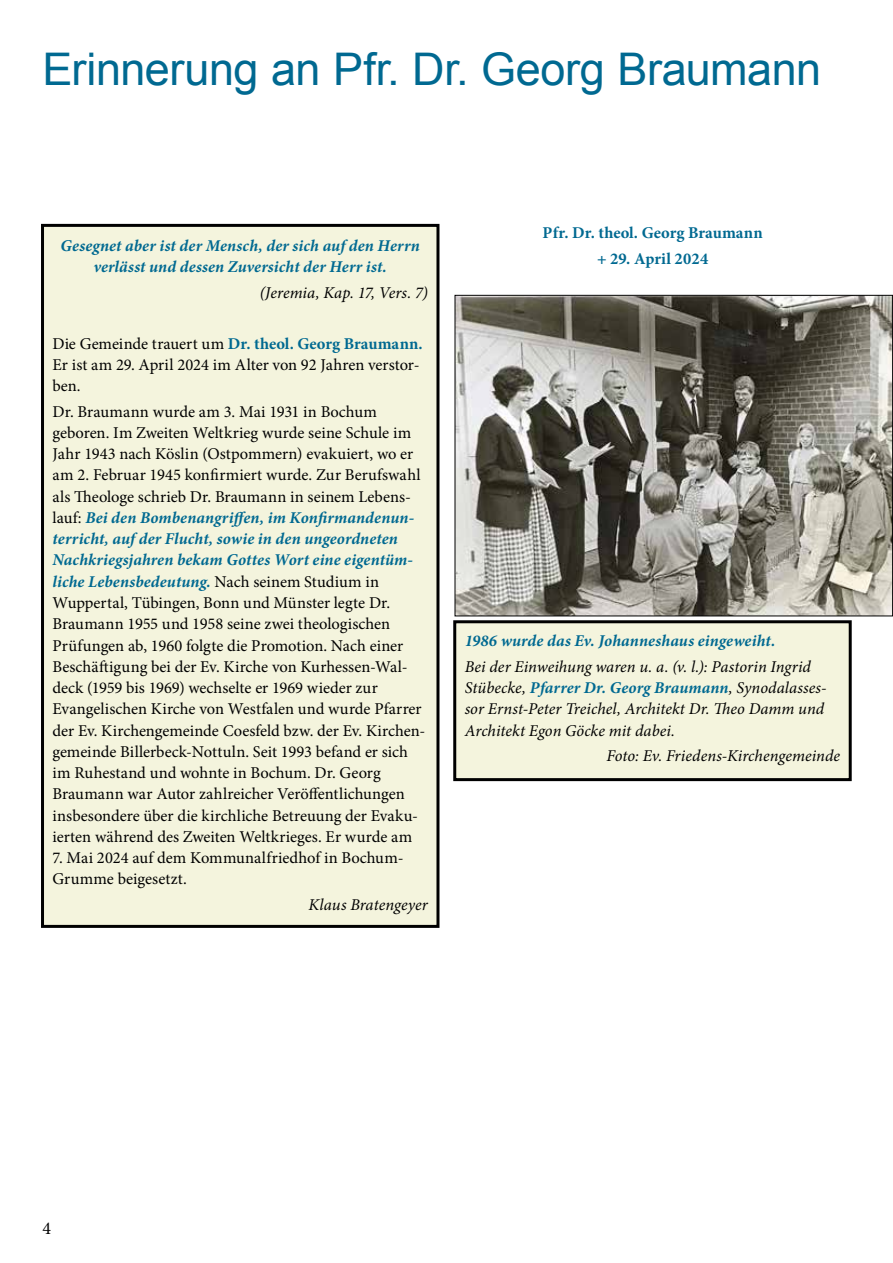
<style>
.page{position:relative;width:893px;height:1263px;background:#fff}
.page>*{position:absolute;margin:0;border:0;box-sizing:border-box;transform-origin:0 0}
.t1{font:45px "Arial";letter-spacing:-.01em;color:#006991}
.t2{font:18px "Minion Pro";color:#000}
.t3{font:16.5px/21.3px "Minion Pro";color:#000}
.t4{font:italic 16.5px/21.3px "Minion Pro";color:#000}
.t5{font:italic 700 16.5px/21.3px "Minion Pro";letter-spacing:.01em;color:#006991;text-align:center}
.t6{font:700 16.5px/25.5px "Minion Pro";letter-spacing:.005em;color:#006991;text-align:center}
.s1{font-weight:700;color:#006991}
.s2{font-weight:700;font-style:italic;color:#006991}
</style>
<div class="page">
<div style="left:43px;top:225px;width:395px;height:701px;background:#f4f4dd"></div>
<div style="left:41px;top:224px;width:398px;height:704px;border:3px solid #000"></div>
<img style="left:457px;top:297px;width:434px;height:317px">
<div style="left:455px;top:295px;width:438px;height:321px;border:1px solid #000"></div>
<div style="left:455px;top:622px;width:395px;height:158px;background:#f4f4dd"></div>
<div style="left:453px;top:620px;width:399px;height:161px;border:3px solid #000"></div>
<h1 class="t1" style="left:43px;top:40px;width:780px">Erinnerung an Pfr. Dr. Georg Braumann</h1>
<p class="t5" style="left:61px;top:235px;width:361px">Gesegnet aber ist der Mensch, der sich auf den Herrn verlässt und dessen Zuversicht der Herr ist.</p>
<p class="t4" style="left:260px;top:282px;width:170px">(Jeremia, Kap. 17, Vers. 7)</p>
<p class="t3" style="left:53px;top:333px;width:372px">Die Gemeinde trauert um <span class="s1">Dr. theol. Georg Braumann.<br></span>Er ist am 29. April 2024 im Alter von 92 Jahren verstor&shy;ben.</p>
<p class="t3" style="left:53px;top:401px;width:374px">Dr. Braumann wurde am 3. Mai 1931 in Bochum geboren. Im Zweiten Weltkrieg wurde seine Schule im Jahr 1943 nach Köslin (Ostpommern) evakuiert, wo er am 2. Februar 1945 konfirmiert wurde. Zur Berufswahl als Theologe schrieb Dr. Braumann in seinem Lebens&shy;lauf: <span class="s2">Bei den Bombenangriffen, im Konfirmandenun&shy;terricht, auf der Flucht, sowie in den ungeordneten Nachkriegsjahren bekam Gottes Wort eine eigentüm&shy;liche Lebensbedeutung.</span> Nach seinem Studium in Wuppertal, Tübingen, Bonn und Münster legte Dr.<br>Braumann 1955 und 1958 seine zwei theologischen Prüfungen ab, 1960 folgte die Promotion. Nach einer Beschäftigung bei der Ev. Kirche von Kurhessen-Wal&shy;deck (1959 bis 1969) wechselte er 1969 wieder zur Evangelischen Kirche von Westfalen und wurde Pfarrer der Ev. Kirchengemeinde Coesfeld bzw. der Ev. Kirchen&shy;gemeinde Billerbeck-Nottuln. Seit 1993 befand er sich im Ruhestand und wohnte in Bochum. Dr. Georg Braumann war Autor zahlreicher Veröffentlichungen insbesondere über die kirchliche Betreuung der Evaku&shy;ierten während des Zweiten Weltkrieges. Er wurde am</p>
<p class="t3" style="left:53px;top:847px;width:353px">7. Mai 2024 auf dem Kommunalfriedhof in Bochum-<br>Grumme beigesetzt.</p>
<p class="t4" style="left:308px;top:894px;width:121px">Klaus Bratengeyer</p>
<p class="t6" style="left:543px;top:220px;width:222px">Pfr. Dr. theol. Georg Braumann + 29. April 2024</p>
<p class="t5" style="left:465px;top:630px;width:312px">1986 wurde das Ev. Johanneshaus eingeweiht.</p>
<p class="t4" style="left:465px;top:656px;width:363px">Bei der Einweihung waren u. a. (v. l.): Pastorin Ingrid Stübecke, <span class="s1">Pfarrer Dr. Georg Braumann</span>, Synodalasses&shy;sor Ernst-Peter Treichel, Architekt Dr. Theo Damm und Architekt Egon Göcke mit dabei.</p>
<p class="t4" style="left:606px;top:745px;width:235px">Foto: Ev. Friedens-Kirchengemeinde</p>
<p class="t2" style="left:43px;top:1216px;width:10px">4</p>
</div>
